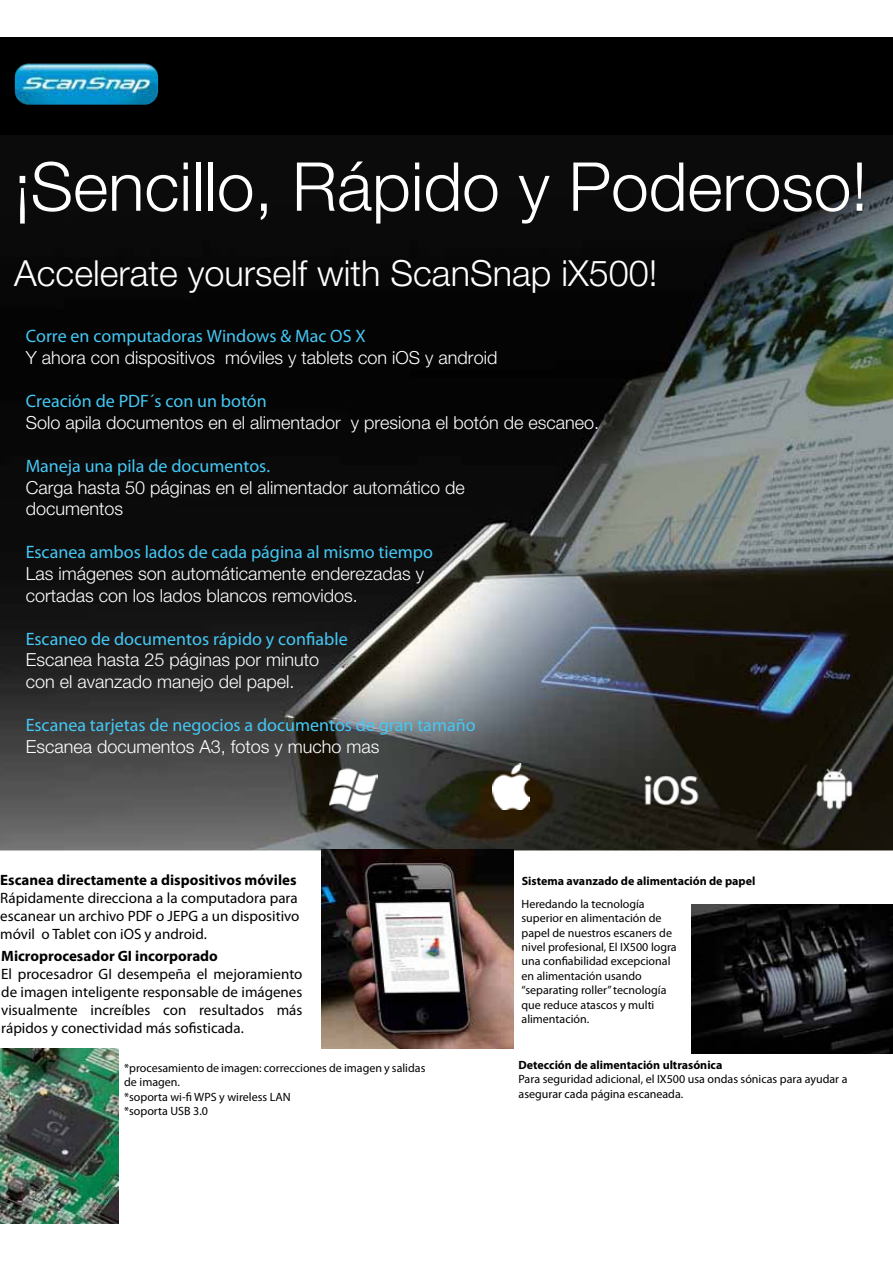
<style>
.page{position:relative;width:893px;height:1263px;background:#fff}
.page>*{position:absolute;margin:0;border:0;box-sizing:border-box;transform-origin:0 0}
.t1{font:300 67.5px "Helvetica Neue";color:#fff}
.t2{font:300 36px "Helvetica Neue";color:#fff}
.t3{font:300 18px/21.6px "Helvetica Neue";color:#fff}
.t4{font:800 18px "Helvetica Neue";color:#44c8f5}
.t5{font:15px/18px "Myriad Pro";color:#000;text-align:justify}
.t6{font:700 15px "Myriad Pro";color:#000}
.t7{font:12px/14.4px "Myriad Pro";color:#000}
.t8{font:700 12px "Myriad Pro";color:#000}
</style>
<div class="page">
<img style="left:0;top:135px;width:892px;height:715px">
<div style="left:0;top:37px;width:892px;height:98px;background:#000"></div>
<img style="left:15px;top:64px;width:143px;height:41px;border-radius:13px">
<img style="left:492px;top:764px;width:37px;height:45px">
<img style="left:329px;top:766px;width:48px;height:47px">
<img style="left:811px;top:763px;width:46px;height:51px">
<img style="left:639px;top:769px;width:61px;height:40px">
<img style="left:691px;top:905px;width:201px;height:148px">
<img style="left:321px;top:850px;width:192px;height:198px">
<img style="left:0;top:1048px;width:118px;height:176px">
<h1 class="t1" style="left:14px;top:163px;width:854px">¡Sencillo, Rápido y Poderoso!</h1>
<h2 class="t2" style="left:14px;top:260px;width:644px">Accelerate yourself with ScanSnap iX500!</h2>
<h3 class="t4" style="left:26px;top:330px;width:341px">Corre en computadoras Windows &amp; Mac OS X</h3>
<h3 class="t3" style="left:26px;top:349px;width:473px">Y ahora con dispositivos móviles y tablets con iOS y android</h3>
<h3 class="t4" style="left:26px;top:394px;width:243px">Creación de PDF´s con un botón</h3>
<h3 class="t3" style="left:26px;top:413px;width:575px">Solo apila documentos en el alimentador y presiona el botón de escaneo.</h3>
<h3 class="t4" style="left:26px;top:459px;width:246px">Maneja una pila de documentos.</h3>
<h3 class="t3" style="left:26px;top:478px;width:440px">Carga hasta 50 páginas en el alimentador automático de documentos</h3>
<h3 class="t4" style="left:26px;top:546px;width:409px">Escanea ambos lados de cada página al mismo tiempo</h3>
<h3 class="t3" style="left:26px;top:565px;width:400px">Las imágenes son automáticamente enderezadas y cortadas con los lados blancos removidos.</h3>
<h3 class="t4" style="left:26px;top:632px;width:323px">Escaneo de documentos rápido y confiable</h3>
<h3 class="t3" style="left:26px;top:651px;width:295px">Escanea hasta 25 páginas por minuto con el avanzado manejo del papel.</h3>
<h3 class="t4" style="left:26px;top:718px;width:451px">Escanea tarjetas de negocios a documentos de gran tamaño</h3>
<h3 class="t3" style="left:26px;top:737px;width:355px">Escanea documentos A3, fotos y mucho mas</h3>
<p class="t6" style="left:0;top:871px;width:298px">Escanea directamente a dispositivos móviles</p>
<p class="t5" style="left:0;top:890px;width:301px">Rápidamente direcciona a la computadora para escanear un archivo PDF o JEPG a un dispositivo móvil o Tablet con iOS y android.</p>
<p class="t6" style="left:1px;top:947px;width:218px">Microprocesador GI incorporado</p>
<p class="t5" style="left:1px;top:966px;width:303px">El procesadror GI desempeña el mejoramiento de imagen inteligente responsable de imágenes visualmente increíbles con resultados más rápidos y conectividad más sofisticada.</p>
<p class="t7" style="left:124px;top:1062px;width:303px">*procesamiento de imagen: correcciones de imagen y salidas de imagen.<br>*soporta wi-fi WPS y wireless LAN<br>*soporta USB 3.0</p>
<p class="t8" style="left:521px;top:874px;width:235px">Sistema avanzado de alimentación de papel</p>
<p class="t7" style="left:521px;top:897px;width:157px">Heredando la tecnología superior en alimentación de papel de nuestros escaners de nivel profesional, El IX500 logra una confiabilidad excepcional en alimentación usando “separating roller” tecnología que reduce atascos y multi alimentación.</p>
<p class="t8" style="left:518px;top:1058px;width:205px">Detección de alimentación ultrasónica</p>
<p class="t7" style="left:518px;top:1073px;width:330px">Para seguridad adicional, el IX500 usa ondas sónicas para ayudar a asegurar cada página escaneada.</p>
</div>
